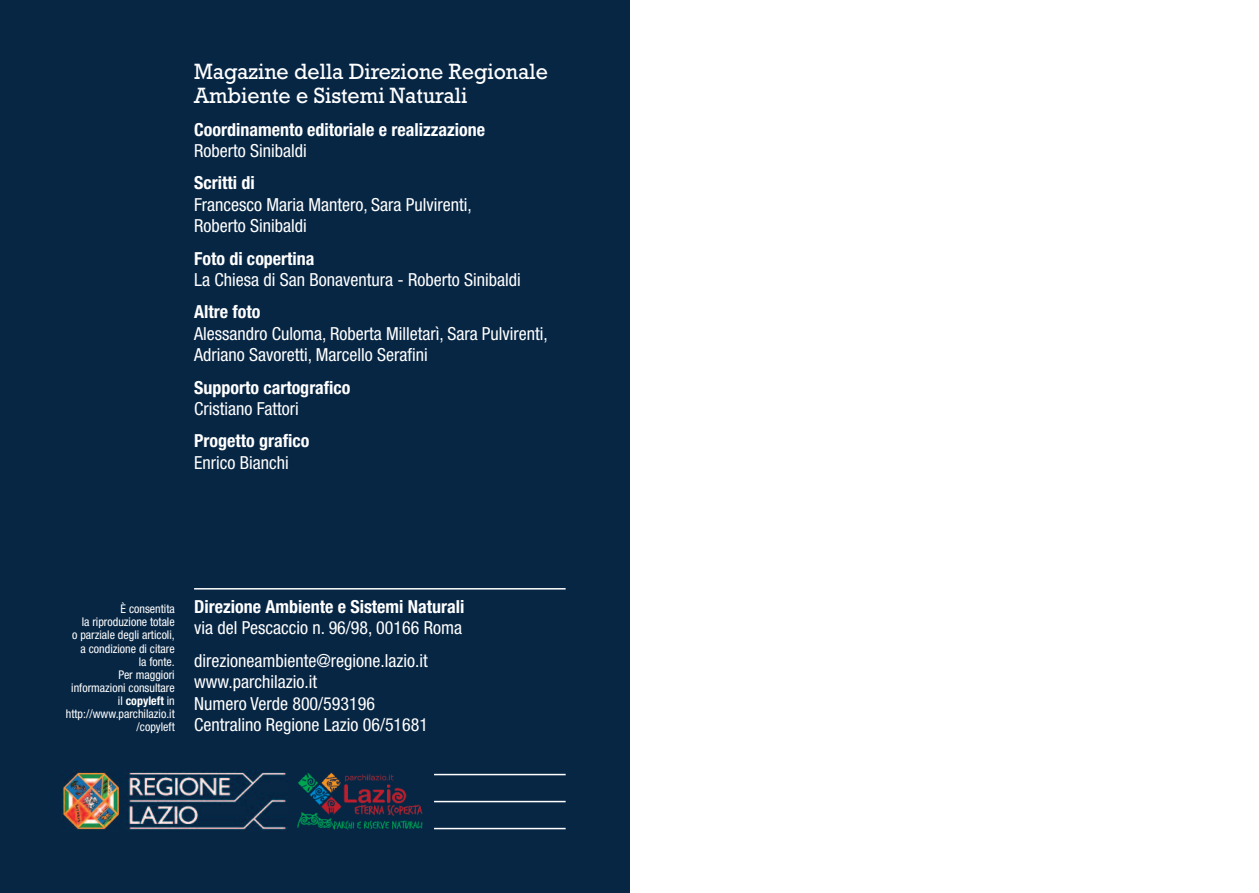
<style>
.page{position:relative;width:1259px;height:893px;background:#fff}
.page>*{position:absolute;margin:0;border:0;box-sizing:border-box;transform-origin:0 0}
.t1{font:22.5px/24px "Rockwell";color:#fff;scale:.95 1}
.t2{font:condensed 18px/21.6px "Helvetica Neue LT Std";color:#fff}
.t3{font:700 condensed 18px "Helvetica Neue LT Std";color:#fff}
.t4{font:condensed 12px/13.2px "Helvetica Neue LT Std";color:#fff;text-align:right}
.s1{font-weight:700}
</style>
<div class="page">
<div style="left:0;top:0;width:629px;height:893px;background:#072644"></div>
<img style="left:297px;top:772px;width:126px;height:58px">
<hr style="left:194px;top:588px;width:371px;height:2px;background:#fff">
<hr style="left:434px;top:774px;width:131px;height:1px;background:#fff">
<hr style="left:434px;top:801px;width:131px;height:1px;background:#fff">
<hr style="left:434px;top:828px;width:131px;height:1px;background:#fff">
<img style="left:63px;top:770px;width:224px;height:62px">
<p class="t1" style="left:194px;top:60px;width:374px">Magazine della Direzione Regionale<br>Ambiente e Sistemi Naturali</p>
<p class="t3" style="left:194px;top:123px;width:292px">Coordinamento editoriale e realizzazione</p>
<p class="t2" style="left:194px;top:141px;width:114px">Roberto Sinibaldi</p>
<p class="t3" style="left:194px;top:176px;width:62px">Scritti di</p>
<p class="t2" style="left:194px;top:195px;width:279px">Francesco Maria Mantero, Sara Pulvirenti,<br>Roberto Sinibaldi</p>
<p class="t3" style="left:194px;top:252px;width:122px">Foto di copertina</p>
<p class="t2" style="left:194px;top:270px;width:328px">La Chiesa di San Bonaventura - Roberto Sinibaldi</p>
<p class="t3" style="left:194px;top:305px;width:68px">Altre foto</p>
<p class="t2" style="left:194px;top:324px;width:355px">Alessandro Culoma, Roberta Milletarì, Sara Pulvirenti,<br>Adriano Savoretti, Marcello Serafini</p>
<p class="t3" style="left:194px;top:381px;width:158px">Supporto cartografico</p>
<p class="t2" style="left:194px;top:399px;width:106px">Cristiano Fattori</p>
<p class="t3" style="left:194px;top:434px;width:117px">Progetto grafico</p>
<p class="t2" style="left:194px;top:453px;width:96px">Enrico Bianchi</p>
<p class="t4" style="left:66px;top:603px;width:110px">È consentita<br>la riproduzione totale<br>o parziale degli articoli, a condizione di citare<br>la fonte.<br>Per maggiori informazioni consultare il <span class="s1">copyleft</span> in http://www.parchilazio.it /copyleft</p>
<p class="t3" style="left:194px;top:600px;width:272px">Direzione Ambiente e Sistemi Naturali</p>
<p class="t2" style="left:194px;top:614px;width:269px;line-height:32.1px">via del Pescaccio n. 96/98, 00166 Roma direzioneambiente@regione.lazio.it</p>
<p class="t2" style="left:194px;top:672px;width:236px">www.parchilazio.it<br>Numero Verde 800/593196<br>Centralino Regione Lazio 06/51681</p>
</div>
